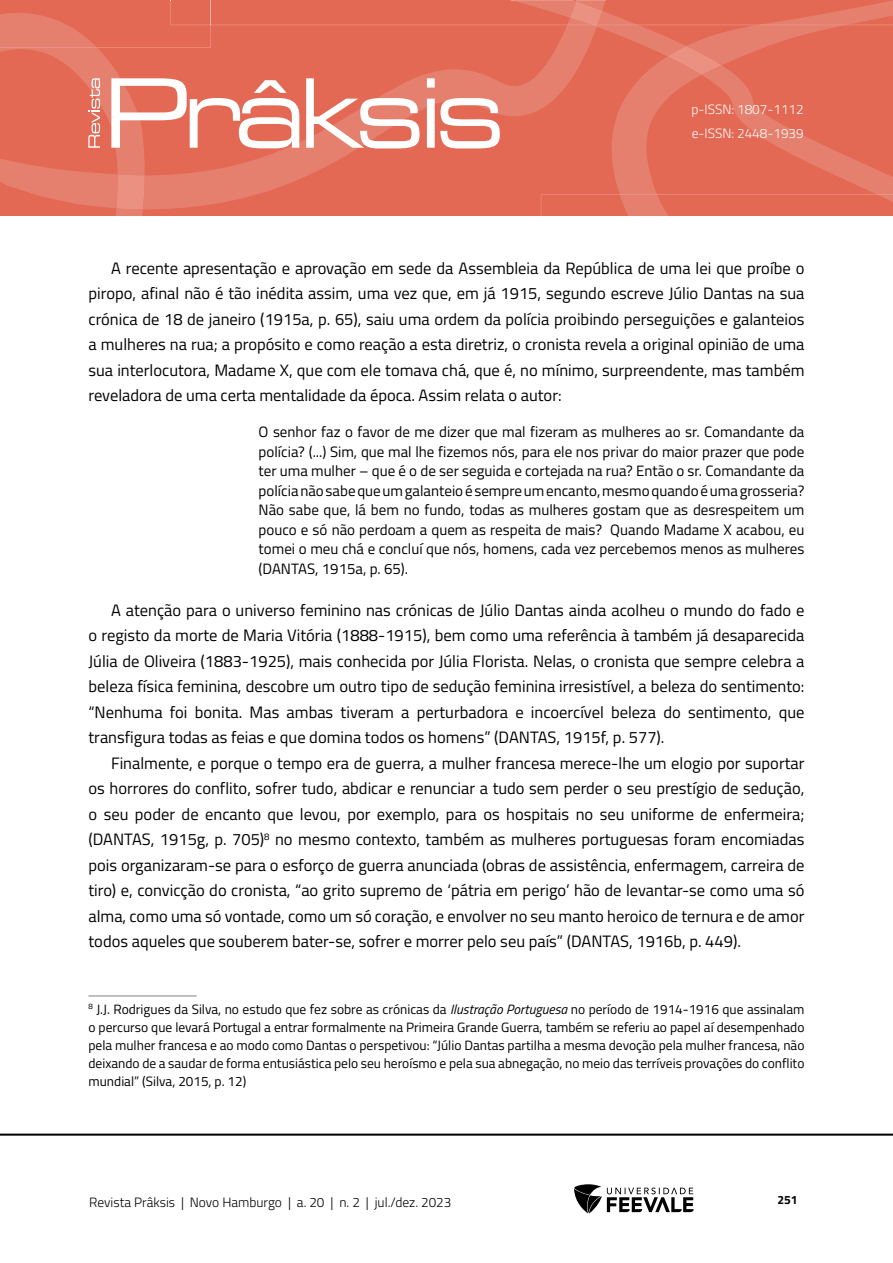
<style>
.page{position:relative;width:893px;height:1263px;background:#fff}
.page>*{position:absolute;margin:0;border:0;box-sizing:border-box;transform-origin:0 0}
.Corpo_de_texto{font:16.5px/25.5px "Titillium Web";color:#000;text-align:justify}
.Citação{font:15px/19.5px "Titillium Web";color:#000;text-align:justify}
.Rodapé{font:13.5px/18px "Titillium Web";color:#000;text-align:justify}
.t1{font:300 13.5px "Titillium Web";color:#000}
.t2{font:300 13.5px/24px "Titillium Web";color:#fff}
.t3{font:700 12px "Titillium Web";color:#000}
.s1{font-style:italic}
</style>
<div class="page">
<hr style="left:0;top:1133px;width:893px;height:3px;background:#000">
<svg style="left:574px;top:1184px;width:120px;height:29px"></svg>
<svg style="left:0;top:0;width:893px;height:216px;background:#e57562"></svg>
<hr style="left:88px;top:995px;width:108px;height:1px;background:#808285">
<p class="t2" style="left:691px;top:97px;width:114px">p-ISSN: 1807-1112 e-ISSN: 2448-1939</p>
<p class="Corpo_de_texto" style="left:88px;top:254px;width:717px;text-indent:22px">A recente apresentação e aprovação em sede da Assembleia da República de uma lei que proíbe o piropo, afinal não é tão inédita assim, uma vez que, em já 1915, segundo escreve Júlio Dantas na sua crónica de 18 de janeiro (1915a, p. 65), saiu uma ordem da polícia proibindo perseguições e galanteios a mulheres na rua; a propósito e como reação a esta diretriz, o cronista revela a original opinião de uma sua interlocutora, Madame X, que com ele tomava chá, que é, no mínimo, surpreendente, mas também reveladora de uma certa mentalidade da época. Assim relata o autor:</p>
<p class="Citação" style="left:259px;top:421px;width:547px">O senhor faz o favor de me dizer que mal fizeram as mulheres ao sr. Comandante da polícia? (...) Sim, que mal lhe fizemos nós, para ele nos privar do maior prazer que pode ter uma mulher – que é o de ser seguida e cortejada na rua? Então o sr. Comandante da polícia não sabe que um galanteio é sempre um encanto, mesmo quando é uma grosseria?<br>Não sabe que, lá bem no fundo, todas as mulheres gostam que as desrespeitem um pouco e só não perdoam a quem as respeita de mais? Quando Madame X acabou, eu tomei o meu chá e concluí que nós, homens, cada vez percebemos menos as mulheres (DANTAS, 1915a, p. 65).</p>
<p class="Corpo_de_texto" style="left:88px;top:596px;width:717px;text-indent:22px">A atenção para o universo feminino nas crónicas de Júlio Dantas ainda acolheu o mundo do fado e o registo da morte de Maria Vitória (1888-1915), bem como uma referência à também já desaparecida Júlia de Oliveira (1883-1925), mais conhecida por Júlia Florista. Nelas, o cronista que sempre celebra a beleza física feminina, descobre um outro tipo de sedução feminina irresistível, a beleza do sentimento: “Nenhuma foi bonita. Mas ambas tiveram a perturbadora e incoercível beleza do sentimento, que transfigura todas as feias e que domina todos os homens” (DANTAS, 1915f, p. 577).</p>
<p class="Corpo_de_texto" style="left:88px;top:749px;width:717px;text-indent:22px">Finalmente, e porque o tempo era de guerra, a mulher francesa merece-lhe um elogio por suportar os horrores do conflito, sofrer tudo, abdicar e renunciar a tudo sem perder o seu prestígio de sedução, o seu poder de encanto que levou, por exemplo, para os hospitais no seu uniforme de enfermeira; (DANTAS, 1915g, p. 705)<sup>8</sup> no mesmo contexto, também as mulheres portuguesas foram encomiadas pois organizaram-se para o esforço de guerra anunciada (obras de assistência, enfermagem, carreira de tiro) e, convicção do cronista, “ao grito supremo de ‘pátria em perigo’ hão de levantar-se como uma só alma, como uma só vontade, como um só coração, e envolver no seu manto heroico de ternura e de amor todos aqueles que souberem bater-se, sofrer e morrer pelo seu país” (DANTAS, 1916b, p. 449).</p>
<p class="Rodapé" style="left:88px;top:999px;width:717px"><sup>8</sup> J.J. Rodrigues da Silva, no estudo que fez sobre as crónicas da <span class="s1">Ilustração Portuguesa</span> no período de 1914-1916 que assinalam o percurso que levará Portugal a entrar formalmente na Primeira Grande Guerra, também se referiu ao papel aí desempenhado pela mulher francesa e ao modo como Dantas o perspetivou: “Jú lio Dantas partilha a mesma devoção pela mulher francesa, não deixando de a saudar de forma entusiástica pelo seu heroísmo e pela sua abnegação, no meio das terríveis provações do conflito mundial” (Silva, 2015, p. 12)</p>
<p class="t1" style="left:89px;top:1192px;width:364px">Revista Prâksis | Novo Hamburgo | a. 20 | n. 2 | jul./dez. 2023</p>
<p class="t3" style="left:777px;top:1190px;width:22px">251</p>
</div>
